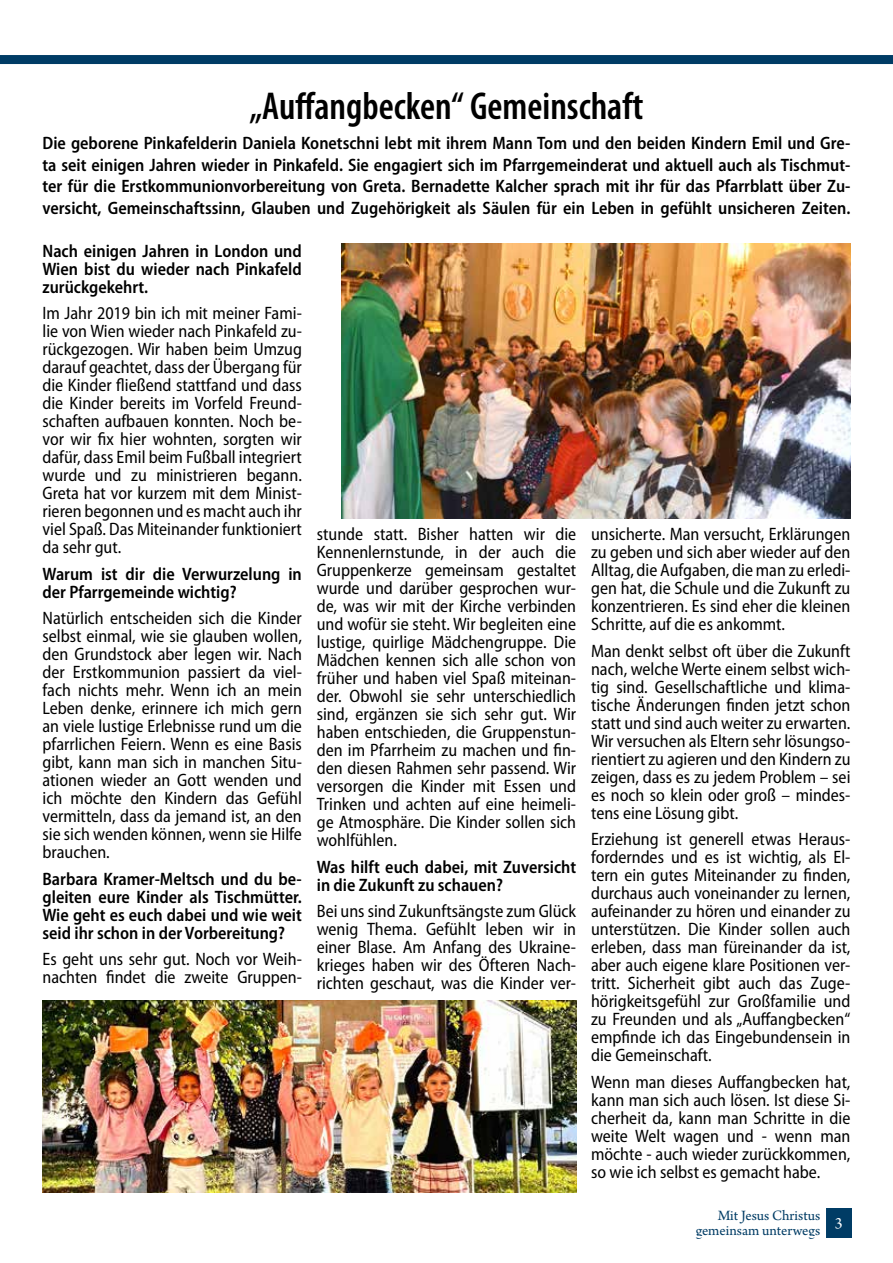
<style>
.page{position:relative;width:893px;height:1263px;background:#fff}
.page>*{position:absolute;margin:0;border:0;box-sizing:border-box;transform-origin:0 0}
.t1{font:600 condensed 39px "Myriad Pro";color:#000}
.t2{font:semi-condensed 18px/18px "Myriad Pro";color:#000;text-align:justify}
.t3{font:600 semi-condensed 18px/18px "Myriad Pro";color:#000;text-align:justify}
.t4{font:16.5px "Arno Pro";color:#fff}
.t5{font:15px/15px "Arno Pro";letter-spacing:-.005em;color:#003c65;text-align:right}
</style>
<div class="page">
<div style="left:0;top:55px;width:893px;height:9px;background:#003c65"></div>
<div style="left:826px;top:1208px;width:25px;height:29px;background:#003c65"></div>
<img style="left:342px;top:243px;width:508px;height:275px">
<img style="left:43px;top:1000px;width:533px;height:193px">
<h1 class="t1" style="left:249px;top:82px;width:395px">„Auffangbecken“ Gemeinschaft</h1>
<p class="t3" style="left:43px;top:132px;width:809px;line-height:21.6px">Die geborene Pinkafelderin Daniela Konetschni lebt mit ihrem Mann Tom und den beiden Kindern Emil und Gre&shy;ta seit einigen Jahren wieder in Pinkafeld. Sie engagiert sich im Pfarrgemeinderat und aktuell auch als Tischmut&shy;ter für die Erstkommunionvorbereitung von Greta. Bernadette Kalcher sprach mit ihr für das Pfarrblatt über Zu&shy;versicht, Gemeinschaftssinn, Glauben und Zugehörigkeit als Säulen für ein Leben in gefühlt unsicheren Zeiten.</p>
<p class="t3" style="left:43px;top:241px;width:261px">Nach einigen Jahren in London und Wien bist du wieder nach Pinkafeld zurückgekehrt.</p>
<p class="t2" style="left:43px;top:304px;width:261px">Im Jahr 2019 bin ich mit meiner Fami&shy;lie von Wien wieder nach Pinkafeld zu&shy;rückgezogen. Wir haben beim Umzug darauf geachtet, dass der Übergang für die Kinder fließend stattfand und dass die Kinder bereits im Vorfeld Freund&shy;schaften aufbauen konnten. Noch be&shy;vor wir fix hier wohnten, sorgten wir dafür, dass Emil beim Fußball integriert wurde und zu ministrieren begann.<br>Greta hat vor kurzem mit dem Minist&shy;rieren begonnen und es macht auch ihr viel Spaß. Das Miteinander funktioniert da sehr gut.</p>
<p class="t3" style="left:43px;top:564px;width:261px">Warum ist dir die Verwurzelung in der Pfarrgemeinde wichtig?</p>
<p class="t2" style="left:43px;top:609px;width:261px">Natürlich entscheiden sich die Kinder selbst einmal, wie sie glauben wollen, den Grundstock aber legen wir. Nach der Erstkommunion passiert da viel&shy;fach nichts mehr. Wenn ich an mein Leben denke, erinnere ich mich gern an viele lustige Erlebnisse rund um die pfarrlichen Feiern. Wenn es eine Basis gibt, kann man sich in manchen Situ&shy;ationen wieder an Gott wenden und ich möchte den Kindern das Gefühl vermitteln, dass da jemand ist, an den sie sich wenden können, wenn sie Hilfe brauchen.</p>
<p class="t3" style="left:43px;top:869px;width:261px">Barbara Kramer-Meltsch und du be&shy;gleiten eure Kinder als Tischmütter.<br>Wie geht es euch dabei und wie weit seid ihr schon in der Vorbereitung?</p>
<p class="t2" style="left:43px;top:950px;width:261px">Es geht uns sehr gut. Noch vor Weih&shy;nachten findet die zweite Gruppen-</p>
<p class="t2" style="left:591px;top:525px;width:261px">unsicherte. Man versucht, Erklärungen zu geben und sich aber wieder auf den Alltag, die Aufgaben, die man zu erledi&shy;gen hat, die Schule und die Zukunft zu konzentrieren. Es sind eher die kleinen Schritte, auf die es ankommt.</p>
<p class="t2" style="left:591px;top:641px;width:261px">Man denkt selbst oft über die Zukunft nach, welche Werte einem selbst wich&shy;tig sind. Gesellschaftliche und klima&shy;tische Änderungen finden jetzt schon statt und sind auch weiter zu erwarten.<br>Wir versuchen als Eltern sehr lösungso&shy;rientiert zu agieren und den Kindern zu zeigen, dass es zu jedem Problem – sei es noch so klein oder groß – mindes&shy;tens eine Lösung gibt.</p>
<p class="t2" style="left:591px;top:830px;width:261px">Erziehung ist generell etwas Heraus&shy;forderndes und es ist wichtig, als El&shy;tern ein gutes Miteinander zu finden, durchaus auch voneinander zu lernen, aufeinander zu hören und einander zu unterstützen. Die Kinder sollen auch erleben, dass man füreinander da ist, aber auch eigene klare Positionen ver&shy;tritt. Sicherheit gibt auch das Zuge&shy;hörigkeitsgefühl zur Großfamilie und zu Freunden und als „Auffangbecken“ empfinde ich das Eingebundensein in die Gemeinschaft.</p>
<p class="t2" style="left:591px;top:1072px;width:261px">Wenn man dieses Auffangbecken hat, kann man sich auch lösen. Ist diese Si&shy;cherheit da, kann man Schritte in die weite Welt wagen und - wenn man möchte - auch wieder zurückkommen, so wie ich selbst es gemacht habe.</p>
<p class="t4" style="left:835px;top:1214px;width:9px">3</p>
<p class="t2" style="left:317px;top:525px;width:261px">stunde statt. Bisher hatten wir die Kennenlernstunde, in der auch die Gruppenkerze gemeinsam gestaltet wurde und darüber gesprochen wur&shy;de, was wir mit der Kirche verbinden und wofür sie steht. Wir begleiten eine lustige, quirlige Mädchengruppe. Die Mädchen kennen sich alle schon von früher und haben viel Spaß miteinan&shy;der. Obwohl sie sehr unterschiedlich sind, ergänzen sie sich sehr gut. Wir haben entschieden, die Gruppenstun&shy;den im Pfarrheim zu machen und fin&shy;den diesen Rahmen sehr passend. Wir versorgen die Kinder mit Essen und Trinken und achten auf eine heimeli&shy;ge Atmosphäre. Die Kinder sollen sich wohlfühlen.</p>
<p class="t3" style="left:317px;top:857px;width:261px">Was hilft euch dabei, mit Zuversicht in die Zukunft zu schauen?</p>
<p class="t2" style="left:317px;top:902px;width:261px">Bei uns sind Zukunftsängste zum Glück wenig Thema. Gefühlt leben wir in einer Blase. Am Anfang des Ukraine&shy;krieges haben wir des Öfteren Nach&shy;richten geschaut, was die Kinder ver-</p>
<p class="t5" style="left:696px;top:1209px;width:126px">Mit Jesus Christus gemeinsam unterwegs</p>
</div>
